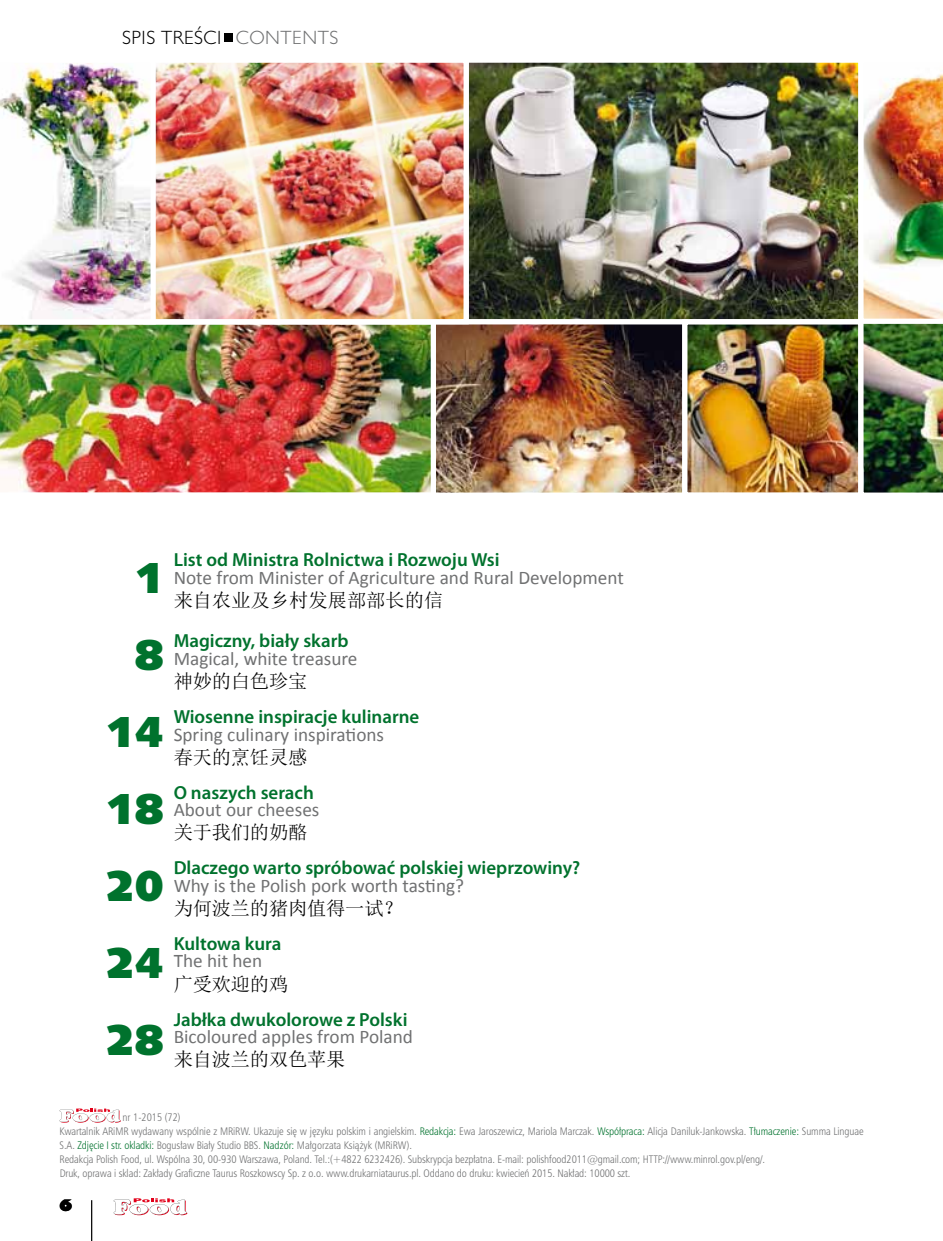
<style>
.page{position:relative;width:943px;height:1241px;background:#fff}
.page>*{position:absolute;margin:0;border:0;box-sizing:border-box;transform-origin:0 0}
.t1{font:42.52px/77px "Humanst 531 U Blk PL";color:#00722d;text-align:right}
.t2{font:19.25px "Calibri";color:#707172}
.t3{font:19.25px "Sim Sun";letter-spacing:-.01em;color:#000}
.t4{font:19.25px "Sim Sun";color:#000}
.t5{font:600 18.9px "Myriad Pro";color:#00722d}
.t6{font:300 17.5px "Humanst 521 Lt PL";color:#000}
.t7{font:300 17.5px "Humanst 521 Lt PL";color:#707172}
.t8{font:14px "Humanst 521 U Bd PL";color:#000}
.t9{font:10.5px/14px "Humnst 777 Lt Cn PL";letter-spacing:-.01em;color:#707172}
.s1{color:#00722d}
</style>
<div class="page">
<hr style="left:91px;top:1199px;width:1px;height:41px;background:#000">
<svg style="left:114px;top:1198px;width:73px;height:16px"></svg>
<svg style="left:60px;top:1108px;width:61px;height:14px"></svg>
<img style="left:156px;top:63px;width:701px;height:255px">
<div style="left:463px;top:57px;width:400px;height:267px;border:5px solid #fff"></div>
<img style="left:0;top:324px;width:431px;height:169px">
<img style="left:437px;top:325px;width:420px;height:166px">
<div style="left:431px;top:319px;width:257px;height:178px;border:5px solid #fff"></div>
<div style="left:682px;top:319px;width:181px;height:178px;border:5px solid #fff"></div>
<div style="left:225px;top:33px;width:8px;height:8px;background:#000"></div>
<div style="left:143px;top:57px;width:326px;height:267px;border:5px solid #fff"></div>
<img style="left:0;top:58px;width:156px;height:266px">
<img style="left:858px;top:57px;width:85px;height:440px">
<h3 class="t6" style="left:59px;top:25px;width:21px">SPIS</h3>
<h3 class="t6" style="left:161px;top:25px;width:52px">TREŚCI</h3>
<h3 class="t7" style="left:236px;top:25px;width:93px">CONTENTS</h3>
<h1 class="t1" style="left:106px;top:538px;width:59px">1<br>8<br>14<br>18<br>20<br>24<br>28</h1>
<h3 class="t5" style="left:174px;top:547px;width:327px">List od Ministra Rolnictwa i Rozwoju Wsi</h3>
<h2 class="t2" style="left:174px;top:565px;width:451px">Note from Minister of Agriculture and Rural Development</h2>
<h2 class="t4" style="left:174px;top:590px;width:271px">来自农业及乡村发展部部长的信</h2>
<h3 class="t5" style="left:174px;top:629px;width:176px">Magiczny, biały skarb</h3>
<h2 class="t2" style="left:174px;top:646px;width:185px">Magical, white treasure</h2>
<h2 class="t3" style="left:174px;top:671px;width:135px">神妙的白色珍宝</h2>
<h3 class="t5" style="left:174px;top:704px;width:247px">Wiosenne inspiracje kulinarne</h3>
<h2 class="t2" style="left:174px;top:721px;width:212px">Spring culinary inspirations</h2>
<h2 class="t3" style="left:174px;top:747px;width:135px">春天的烹饪灵感</h2>
<h3 class="t5" style="left:174px;top:780px;width:142px">O naszych serach</h3>
<h2 class="t2" style="left:174px;top:797px;width:147px">About our cheeses</h2>
<h2 class="t3" style="left:174px;top:822px;width:135px">关于我们的奶酪</h2>
<h3 class="t5" style="left:174px;top:855px;width:408px">Dlaczego warto spróbować polskiej wieprzowiny?</h3>
<h2 class="t2" style="left:174px;top:873px;width:292px">Why is the Polish pork worth tasting?</h2>
<h2 class="t3" style="left:174px;top:898px;width:230px">为何波兰的猪肉值得一试？</h2>
<h3 class="t5" style="left:174px;top:931px;width:109px">Kultowa kura</h3>
<h2 class="t2" style="left:174px;top:948px;width:90px">The hit hen</h2>
<h2 class="t3" style="left:174px;top:973px;width:116px">广受欢迎的鸡</h2>
<h3 class="t5" style="left:174px;top:1007px;width:235px">Jabłka dwukolorowe z Polski</h3>
<h2 class="t2" style="left:174px;top:1024px;width:241px">Bicoloured apples from Poland</h2>
<h2 class="t3" style="left:174px;top:1049px;width:173px">来自波兰的双色苹果</h2>
<p class="t9" style="left:60px;top:1109px;width:805px;text-indent:63px">nr 1-2015 (72)<br>Kwartalnik ARiMR wydawany wspólnie z MRiRW. Ukazuje się w języku polskim i angielskim. <span class="s1">Redakcja:</span> Ewa Jaroszewicz, Mariola Marczak. <span class="s1">Współpraca:</span> Alicja Daniluk-Jankowska. <span class="s1">Tłumaczenie:</span> Summa Linguae S.A. <span class="s1">Zdjęcie I str. okladki:</span> Bogusław Biały Studio BBS. <span class="s1">Nadzór:</span> Małgorzata Książyk (MRiRW).<br>Redakcja Polish Food, ul. Wspólna 30, 00-930 Warszawa, Poland. Tel.:(+4822 6232426). Subskrypcja bezpłatna. E-mail: polishfood2011@gmail.com; HTTP://www.minrol.gov.pl/eng/.<br>Druk, oprawa i sklad: Zakłady Graficzne Taurus Roszkowscy Sp. z o.o. www.drukarniataurus.pl. Oddano do druku: kwiecień 2015. Nakład: 10000 szt.</p>
<h3 class="t8" style="left:60px;top:1195px;width:14px">6</h3>
</div>
